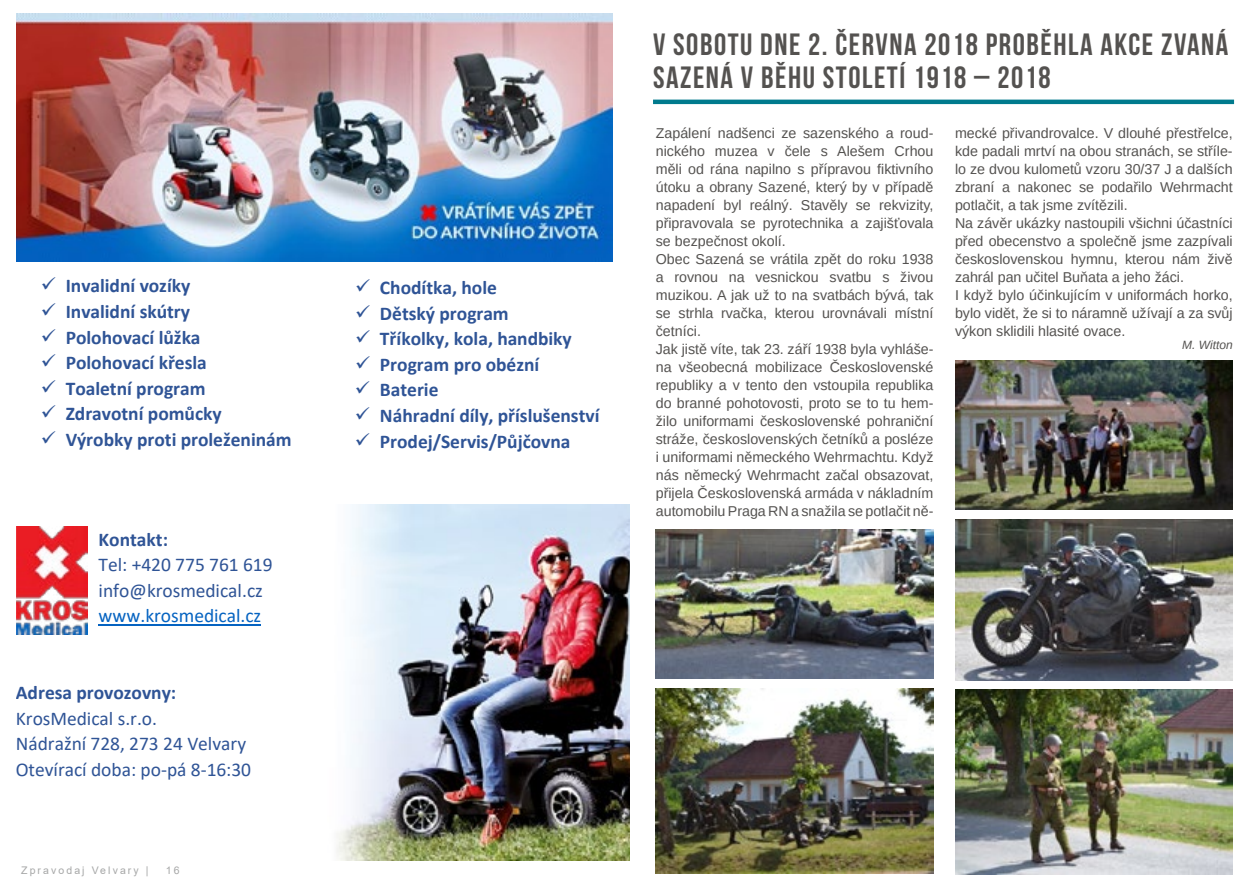
<style>
.page{position:relative;width:1259px;height:893px;background:#fff}
.page>*{position:absolute;margin:0;border:0;box-sizing:border-box;transform-origin:0 0}
.t1{font:30.75px/33px "Bebas Neue";letter-spacing:.05em;color:#545250}
.t2{font:700 19.5px "Calibri";color:#2f5496}
.t3{font:19.5px/25.5px "Calibri";color:#2f5496}
.t4{font:19.5px "Calibri";color:#0563c1}
.t5{font:14.25px/18px "Arimo";color:#545250}
.t6{font:italic 12px "Arimo";color:#545250}
.t7{font:10.5px "Arial";letter-spacing:.2em;color:#a6a7a7}
</style>
<div class="page">
<hr style="left:653px;top:100px;width:581px;height:4px;background:#007a8d">
<img style="left:17px;top:14px;width:595px;height:247px">
<hr style="left:99px;top:624px;width:162px;height:2px;background:#0563c1">
<img style="left:17px;top:526px;width:70px;height:108px">
<img style="left:336px;top:504px;width:293px;height:357px">
<img style="left:955px;top:690px;width:277px;height:185px">
<img style="left:656px;top:530px;width:277px;height:149px">
<img style="left:955px;top:519px;width:277px;height:162px">
<img style="left:656px;top:688px;width:277px;height:185px">
<img style="left:955px;top:361px;width:277px;height:149px">
<h2 class="t2" style="left:41px;top:272px;width:151px">✓ Invalidní vozíky</h2>
<h2 class="t2" style="left:41px;top:298px;width:151px">✓ Invalidní skútry</h2>
<h2 class="t2" style="left:41px;top:323px;width:161px">✓ Polohovací lůžka</h2>
<h2 class="t2" style="left:41px;top:349px;width:168px">✓ Polohovací křesla</h2>
<h2 class="t2" style="left:41px;top:374px;width:166px">✓ Toaletní program</h2>
<h2 class="t2" style="left:41px;top:400px;width:182px">✓ Zdravotní pomůcky</h2>
<h2 class="t2" style="left:41px;top:425px;width:252px">✓ Výrobky proti proleženinám</h2>
<h2 class="t2" style="left:41px;top:275px;width:151px">✓ Invalidní vozíky</h2>
<h2 class="t2" style="left:41px;top:301px;width:151px">✓ Invalidní skútry</h2>
<h2 class="t2" style="left:41px;top:327px;width:161px">✓ Polohovací lůžka</h2>
<h2 class="t2" style="left:41px;top:352px;width:168px">✓ Polohovací křesla</h2>
<h2 class="t2" style="left:41px;top:378px;width:166px">✓ Toaletní program</h2>
<h2 class="t2" style="left:41px;top:403px;width:182px">✓ Zdravotní pomůcky</h2>
<h2 class="t2" style="left:41px;top:429px;width:252px">✓ Výrobky proti proleženinám</h2>
<h2 class="t2" style="left:99px;top:522px;width:71px">Kontakt:</h2>
<h2 class="t3" style="left:99px;top:548px;width:176px">Tel: +420 775 761 619 info@krosmedical.cz</h2>
<h2 class="t4" style="left:99px;top:599px;width:164px">www.krosmedical.cz</h2>
<h2 class="t2" style="left:99px;top:525px;width:71px">Kontakt:</h2>
<h2 class="t3" style="left:99px;top:551px;width:176px">Tel: +420 775 761 619 info@krosmedical.cz</h2>
<h2 class="t4" style="left:99px;top:602px;width:164px">www.krosmedical.cz</h2>
<h2 class="t2" style="left:16px;top:675px;width:162px">Adresa provozovny:</h2>
<h2 class="t3" style="left:16px;top:702px;width:237px">KrosMedical s.r.o.<br>Nádražní 728, 273 24 Velvary<br>Otevírací doba: po-pá 8-16:30</h2>
<h2 class="t2" style="left:16px;top:679px;width:162px">Adresa provozovny:</h2>
<h2 class="t3" style="left:16px;top:705px;width:237px">KrosMedical s.r.o.<br>Nádražní 728, 273 24 Velvary<br>Otevírací doba: po-pá 8-16:30</h2>
<p class="t7" style="left:21px;top:863px;width:129px">Zpravodaj Velvary |</p>
<p class="t7" style="left:166px;top:863px;width:15px">16</p>
<h2 class="t2" style="left:355px;top:274px;width:143px">✓ Chodítka, hole</h2>
<h2 class="t2" style="left:355px;top:299px;width:155px">✓ Dětský program</h2>
<h2 class="t2" style="left:355px;top:325px;width:218px">✓ Tříkolky, kola, handbiky</h2>
<h2 class="t2" style="left:355px;top:351px;width:186px">✓ Program pro obézní</h2>
<h2 class="t2" style="left:355px;top:376px;width:85px">✓ Baterie</h2>
<h2 class="t2" style="left:355px;top:402px;width:246px">✓ Náhradní díly, příslušenství</h2>
<h2 class="t2" style="left:355px;top:427px;width:217px">✓ Prodej/Servis/Půjčovna</h2>
<h2 class="t2" style="left:355px;top:277px;width:143px">✓ Chodítka, hole</h2>
<h2 class="t2" style="left:355px;top:303px;width:155px">✓ Dětský program</h2>
<h2 class="t2" style="left:355px;top:328px;width:218px">✓ Tříkolky, kola, handbiky</h2>
<h2 class="t2" style="left:355px;top:354px;width:186px">✓ Program pro obézní</h2>
<h2 class="t2" style="left:355px;top:380px;width:85px">✓ Baterie</h2>
<h2 class="t2" style="left:355px;top:405px;width:246px">✓ Náhradní díly, příslušenství</h2>
<h2 class="t2" style="left:355px;top:431px;width:217px">✓ Prodej/Servis/Půjčovna</h2>
<h1 class="t1" style="left:653px;top:27px;width:577px">V SOBOTU DNE 2. ČERVNA 2018 PROBĚHLA AKCE ZVANÁ<br>SAZENÁ V BĚHU STOLETÍ 1918 – 2018</h1>
<p class="t5" style="left:656px;top:124px;width:279px">Zapálení nadšenci ze sazenského a roud&shy;nického muzea v čele s Alešem Crhou měli od rána napilno s přípravou fiktivního útoku a obrany Sazené, který by v případě napadení byl reálný. Stavěly se rekvizity, připravovala se pyrotechnika a zajišťovala se bezpečnost okolí.<br>Obec Sazená se vrátila zpět do roku 1938 a rovnou na vesnickou svatbu s živou muzikou. A jak už to na svatbách bývá, tak se strhla rvačka, kterou urovnávali místní četníci.<br>Jak jistě víte, tak 23. září 1938 byla vyhláše&shy;na všeobecná mobilizace Československé republiky a v tento den vstoupila republika do branné pohotovosti, proto se to tu hem&shy;žilo uniformami československé pohraniční stráže, československých četníků a posléze i uniformami německého Wehrmachtu. Když nás německý Wehrmacht začal obsazovat, přijela Československá armáda v nákladním automobilu Praga RN a snažila se potlačit ně-</p>
<p class="t5" style="left:955px;top:124px;width:279px">mecké přivandrovalce. V dlouhé přestřelce, kde padali mrtví na obou stranách, se stříle&shy;lo ze dvou kulometů vzoru 30/37 J a dalších zbraní a nakonec se podařilo Wehrmacht potlačit, a tak jsme zvítězili.<br>Na závěr ukázky nastoupili všichni účastníci před obecenstvo a společně jsme zazpívali československou hymnu, kterou nám živě zahrál pan učitel Buňata a jeho žáci.<br>I když bylo účinkujícím v uniformách horko, bylo vidět, že si to náramně užívají a za svůj výkon sklidili hlasité ovace.</p>
<p class="t6" style="left:1182px;top:337px;width:52px">M. Witton</p>
</div>
